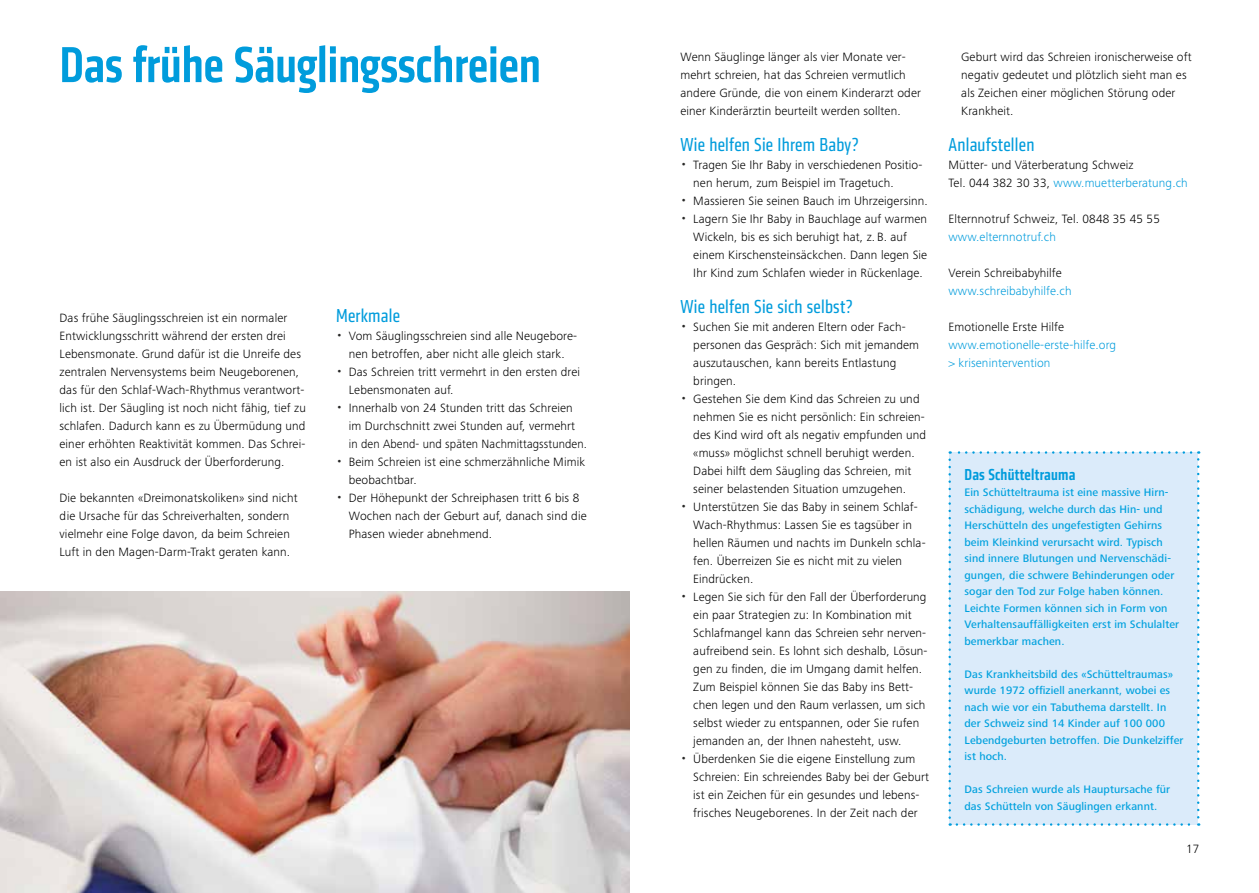
<style>
.page{position:relative;width:1259px;height:893px;background:#fff}
.page>*{position:absolute;margin:0;border:0;box-sizing:border-box;transform-origin:0 0}
.t1{font:500 52.5px "Klavika Condensed";color:#009cdc}
.t2{font:19.5px "Klavika Condensed";letter-spacing:.015em;color:#009cdc}
.t3{font:500 16.5px "Klavika Condensed";letter-spacing:.015em;color:#009cdc}
.t4{font:300 12.45px/18px "Frutiger Next Pro";letter-spacing:.01em;color:#000}
.t5{font:300 12.45px/18px "Frutiger Next Pro";letter-spacing:.01em;color:#009cdc}
.t6{font:500 11.25px/16.5px "Frutiger Next Pro";letter-spacing:.01em;color:#00a1de}
.s1{color:#282827}
.s2{color:#009cdc}
</style>
<div class="page">
<div style="left:948px;top:451px;width:251px;height:375px;background:#dbebfa"></div>
<img style="left:0;top:591px;width:629px;height:302px">
<h1 class="t1" style="left:60px;top:32px;width:483px">Das frühe Säuglingsschreien</h1>
<p class="t4" style="left:60px;top:308px;width:248px">Das frühe Säuglingsschreien ist ein normaler Entwicklungsschritt während der ersten drei Lebensmonate. Grund dafür ist die Unreife des zentralen Nervensystems beim Neugeborenen, das für den Schlaf-Wach-Rhythmus verantwort&shy;lich ist. Der Säugling ist noch nicht fähig, tief zu schlafen. Dadurch kann es zu Übermüdung und einer erhöhten Reaktivität kommen. Das Schrei&shy;en ist also ein Ausdruck der Überforderung.</p>
<p class="t4" style="left:60px;top:488px;width:239px">Die bekannten «Dreimonatskoliken» sind nicht die Ursache für das Schreiverhalten, sondern vielmehr eine Folge davon, da beim Schreien Luft in den Magen-Darm-Trakt geraten kann.</p>
<h2 class="t2" style="left:336px;top:304px;width:65px">Merkmale</h2>
<p class="t4" style="left:336px;top:326px;width:243px;text-align:center"><span class="s1">•</span> Vom Säuglingsschreien sind alle Neugebore&shy;nen betroffen, aber nicht alle gleich stark.</p>
<p class="t4" style="left:349px;top:362px;width:233px;text-indent:-13px"><span class="s1">•</span> Das Schreien tritt vermehrt in den ersten drei<br>Lebensmonaten auf.</p>
<p class="t4" style="left:349px;top:398px;width:240px;text-indent:-13px"><span class="s1">•</span> Innerhalb von 24 Stunden tritt das Schreien im Durchschnitt zwei Stunden auf, vermehrt in den Abend- und späten Nachmittagsstunden.</p>
<p class="t4" style="left:349px;top:452px;width:238px;text-indent:-13px"><span class="s1">•</span> Beim Schreien ist eine schmerzähnliche Mimik beobachtbar.</p>
<p class="t4" style="left:349px;top:488px;width:240px;text-indent:-13px"><span class="s1">•</span> Der Höhepunkt der Schreiphasen tritt 6 bis 8<br>Wochen nach der Geburt auf, danach sind die<br>Phasen wieder abnehmend.</p>
<p class="t4" style="left:680px;top:47px;width:242px">Wenn Säuglinge länger als vier Monate ver&shy;mehrt schreien, hat das Schreien vermutlich andere Gründe, die von einem Kinderarzt oder einer Kinderärztin beurteilt werden sollten.</p>
<h2 class="t2" style="left:680px;top:133px;width:180px">Wie helfen Sie Ihrem Baby?</h2>
<p class="t4" style="left:693px;top:155px;width:231px;text-indent:-13px"><span class="s1">•</span> Tragen Sie Ihr Baby in verschiedenen Positio&shy;nen herum, zum Beispiel im Tragetuch.</p>
<p class="t4" style="left:680px;top:191px;width:249px"><span class="s1">•</span> Massieren Sie seinen Bauch im Uhrzeigersinn.</p>
<p class="t4" style="left:693px;top:209px;width:235px;text-indent:-13px"><span class="s1">•</span> Lagern Sie Ihr Baby in Bauchlage auf warmen Wickeln, bis es sich beruhigt hat, z. B. auf einem Kirschensteinsäckchen. Dann legen Sie Ihr Kind zum Schlafen wieder in Rückenlage.</p>
<h2 class="t2" style="left:680px;top:295px;width:174px">Wie helfen Sie sich selbst?</h2>
<p class="t4" style="left:693px;top:317px;width:227px;text-indent:-13px"><span class="s1">•</span> Suchen Sie mit anderen Eltern oder Fach&shy;personen das Gespräch: Sich mit jemandem auszutauschen, kann bereits Entlastung bringen.</p>
<p class="t4" style="left:693px;top:389px;width:234px;text-indent:-13px"><span class="s1">•</span> Gestehen Sie dem Kind das Schreien zu und nehmen Sie es nicht persönlich: Ein schreien&shy;des Kind wird oft als negativ empfunden und «muss» möglichst schnell beruhigt werden.<br>Dabei hilft dem Säugling das Schreien, mit seiner belastenden Situation umzugehen.</p>
<p class="t4" style="left:693px;top:497px;width:234px;text-indent:-13px"><span class="s1">•</span> Unterstützen Sie das Baby in seinem Schlaf-Wach-Rhythmus: Lassen Sie es tagsüber in hellen Räumen und nachts im Dunkeln schla&shy;fen. Überreizen Sie es nicht mit zu vielen Eindrücken.</p>
<p class="t4" style="left:693px;top:587px;width:236px;text-indent:-13px"><span class="s1">•</span> Legen Sie sich für den Fall der Überforderung ein paar Strategien zu: In Kombination mit Schlafmangel kann das Schreien sehr nerven&shy;aufreibend sein. Es lohnt sich deshalb, Lösun&shy;gen zu finden, die im Umgang damit helfen.<br>Zum Beispiel können Sie das Baby ins Bett&shy;chen legen und den Raum verlassen, um sich selbst wieder zu entspannen, oder Sie rufen jemanden an, der Ihnen nahesteht, usw.</p>
<p class="t4" style="left:693px;top:749px;width:237px;text-indent:-13px"><span class="s1">•</span> Überdenken Sie die eigene Einstellung zum Schreien: Ein schreiendes Baby bei der Geburt ist ein Zeichen für ein gesundes und lebens&shy;frisches Neugeborenes. In der Zeit nach der</p>
<p class="t4" style="left:961px;top:47px;width:232px">Geburt wird das Schreien ironischerweise oft negativ gedeutet und plötzlich sieht man es als Zeichen einer möglichen Störung oder Krankheit.</p>
<h2 class="t2" style="left:948px;top:133px;width:87px">Anlaufstellen</h2>
<p class="t4" style="left:948px;top:155px;width:241px">Mütter- und Väterberatung Schweiz<br>Tel. 044 382 30 33, <span class="s2">www.muetterberatung.ch</span></p>
<p class="t4" style="left:948px;top:209px;width:213px">Elternnotruf Schweiz, Tel. 0848 35 45 55</p>
<p class="t5" style="left:948px;top:227px;width:109px">www.elternnotruf.ch</p>
<p class="t4" style="left:948px;top:263px;width:115px">Verein Schreibabyhilfe</p>
<p class="t5" style="left:948px;top:281px;width:125px">www.schreibabyhilfe.ch</p>
<p class="t4" style="left:948px;top:317px;width:117px">Emotionelle Erste Hilfe</p>
<p class="t5" style="left:948px;top:335px;width:169px">www.emotionelle-erste-hilfe.org &gt; krisenintervention</p>
<h3 class="t3" style="left:964px;top:464px;width:112px">Das Schütteltrauma</h3>
<p class="t6" style="left:964px;top:484px;width:216px">Ein Schütteltrauma ist eine massive Hirn&shy;schädigung, welche durch das Hin- und Herschütteln des ungefestigten Gehirns beim Kleinkind verursacht wird. Typisch sind innere Blutungen und Nervenschädi&shy;gungen, die schwere Behinderungen oder sogar den Tod zur Folge haben können.<br>Leichte Formen können sich in Form von Verhaltensauffälligkeiten erst im Schulalter bemerkbar machen.</p>
<p class="t6" style="left:964px;top:666px;width:220px">Das Krankheitsbild des «Schütteltraumas» wurde 1972 offiziell anerkannt, wobei es nach wie vor ein Tabuthema darstellt. In der Schweiz sind 14 Kinder auf 100 000<br>Lebendgeburten betroffen. Die Dunkelziffer ist hoch.</p>
<p class="t6" style="left:964px;top:781px;width:207px">Das Schreien wurde als Hauptursache für das Schütteln von Säuglingen erkannt.</p>
<p class="t4" style="left:1186px;top:839px;width:15px">17</p>
</div>
